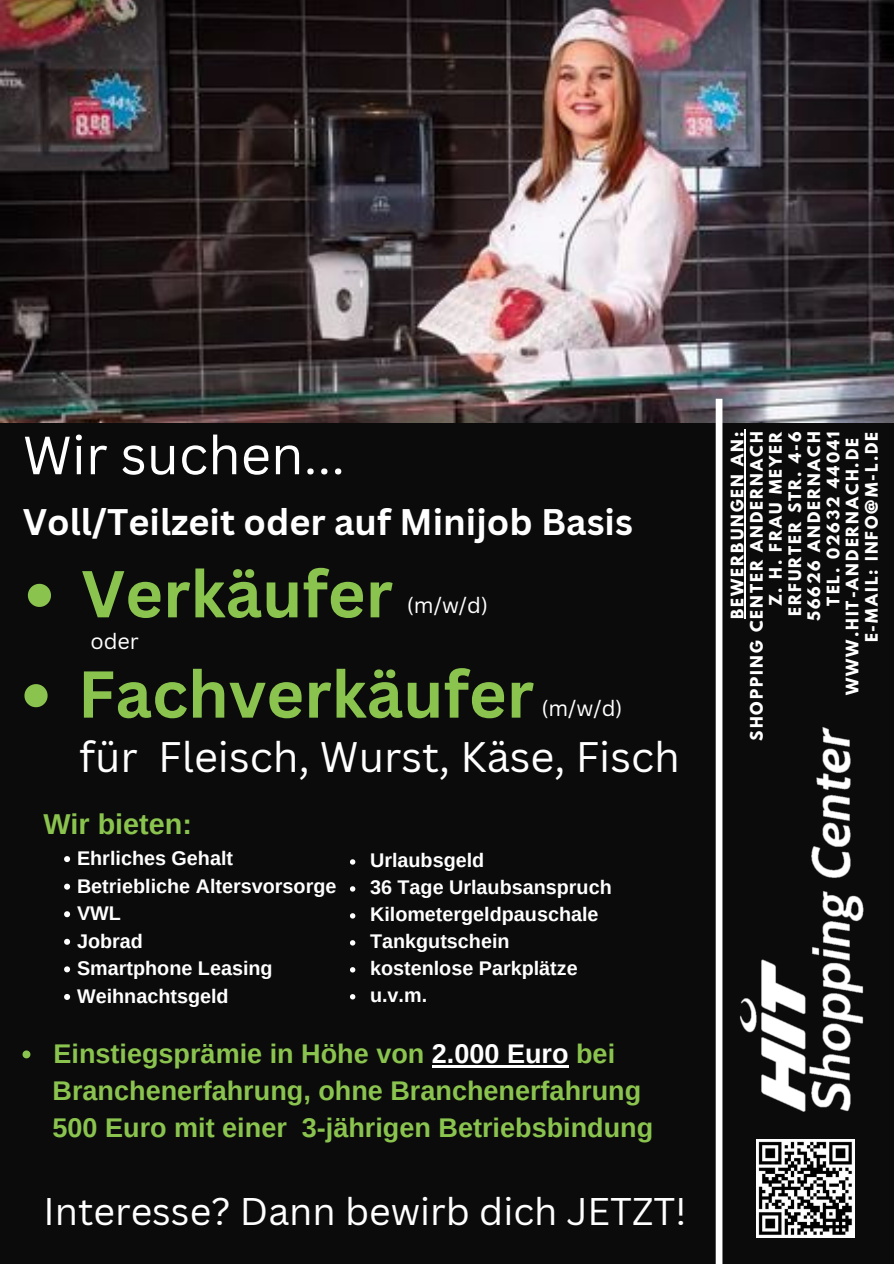
<style>
.page{position:relative;width:894px;height:1264px;background:#fff}
.page>*{position:absolute;margin:0;border:0;box-sizing:border-box;transform-origin:0 0}
.t1{font:700 64.65px "Canva Sans";color:#8ac44f}
.t2{font:52.5px "Canva Sans";color:#fff}
.t3{font:41.55px "Canva Sans";color:#fff}
.t4{font:37.5px "Canva Sans";color:#fff}
.t5{font:700 36px "Canva Sans";color:#fff}
.t6{font:700 28.8px "Arimo";color:#8ac44f}
.t7{font:700 27px/37.2px "Arimo";color:#8ac44f}
.t8{font:21.6px "Canva Sans";color:#fff}
.t9{font:700 19.8px/27px "Arimo";color:#fff}
.t10{font:700 15.3px "League Spartan";letter-spacing:.13em;color:#fff}
.s1{color:#fff}
</style>
<div class="page">
<img style="left:0;top:0;width:893px;height:423px">
<div style="left:0;top:423px;width:893px;height:840px;background:#0b0b0b"></div>
<div style="left:715px;top:399px;width:7px;height:864px;background:#fff"></div>
<img style="left:740px;top:727px;width:124px;height:385px">
<img style="left:756px;top:1139px;width:97px;height:98px">
<svg style="left:350px;top:859px;width:5px;height:5px"></svg>
<svg style="left:350px;top:886px;width:5px;height:5px"></svg>
<svg style="left:350px;top:913px;width:5px;height:5px"></svg>
<svg style="left:350px;top:940px;width:5px;height:5px"></svg>
<svg style="left:350px;top:967px;width:5px;height:5px"></svg>
<svg style="left:350px;top:994px;width:5px;height:5px"></svg>
<hr style="left:744px;top:430px;width:1px;height:189px;background:#fff">
<svg style="left:24px;top:684px;width:24px;height:23px"></svg>
<svg style="left:64px;top:856px;width:6px;height:6px"></svg>
<svg style="left:64px;top:883px;width:6px;height:6px"></svg>
<svg style="left:64px;top:911px;width:6px;height:6px"></svg>
<svg style="left:64px;top:938px;width:6px;height:6px"></svg>
<svg style="left:64px;top:966px;width:6px;height:6px"></svg>
<svg style="left:64px;top:994px;width:6px;height:5px"></svg>
<svg style="left:23px;top:1050px;width:7px;height:8px"></svg>
<hr style="left:432px;top:1065px;width:136px;height:2px;background:#fff">
<svg style="left:28px;top:584px;width:23px;height:23px"></svg>
<h2 class="t2" style="left:23px;top:418px;width:323px">Wir suchen...</h2>
<h3 class="t5" style="left:23px;top:497px;width:611px">Voll/Teilzeit oder auf Minijob Basis</h3>
<h1 class="t1" style="left:81px;top:548px;width:313px">Verkäufer</h1>
<p class="t8" style="left:90px;top:625px;width:50px">oder</p>
<p class="t8" style="left:407px;top:590px;width:83px">(m/w/d)</p>
<h1 class="t1" style="left:78px;top:648px;width:457px">Fachverkäufer</h1>
<p class="t8" style="left:541px;top:692px;width:83px">(m/w/d)</p>
<h3 class="t3" style="left:79px;top:727px;width:602px">für Fleisch, Wurst, Käse, Fisch</h3>
<h3 class="t6" style="left:43px;top:808px;width:150px">Wir bieten:</h3>
<p class="t9" style="left:77px;top:844px;width:261px;line-height:27.6px">Ehrliches Gehalt<br>Betriebliche Altersvorsorge<br>VWL<br>Jobrad<br>Smartphone Leasing<br>Weihnachtsgeld</p>
<p class="t9" style="left:370px;top:847px;width:243px">Urlaubsgeld<br>36 Tage Urlaubsanspruch<br>Kilometergeldpauschale<br>Tankgutschein kostenlose Parkplätze u.v.m.</p>
<h3 class="t7" style="left:53px;top:1034px;width:602px">Einstiegsprämie in Höhe von <span class="s1">2.000 Euro</span> bei<br>Branchenerfahrung, ohne Branchenerfahrung<br>500 Euro mit einer 3-jährigen Betriebsbindung</h3>
<h3 class="t4" style="left:44px;top:1184px;width:644px">Interesse? Dann bewirb dich JETZT!</h3>
<p class="t10" style="left:729px;top:619px;width:189px;rotate:-90deg">BEWERBUNGEN AN:</p>
<p class="t10" style="left:748px;top:740px;width:310px;rotate:-90deg">SHOPPING CENTER ANDERNACH</p>
<p class="t10" style="left:767px;top:606px;width:177px;rotate:-90deg">Z. H. FRAU MEYER</p>
<p class="t10" style="left:787px;top:615px;width:185px;rotate:-90deg">ERFURTER STR. 4-6</p>
<p class="t10" style="left:806px;top:621px;width:191px;rotate:-90deg">56626 ANDERNACH</p>
<p class="t10" style="left:825px;top:605px;width:175px;rotate:-90deg">TEL. 02632 44041</p>
<p class="t10" style="left:844px;top:695px;width:258px;rotate:-90deg">WWW.HIT-ANDERNACH.DE</p>
<p class="t10" style="left:863px;top:642px;width:212px;rotate:-90deg">E-MAIL: INFO@M-L.DE</p>
</div>
